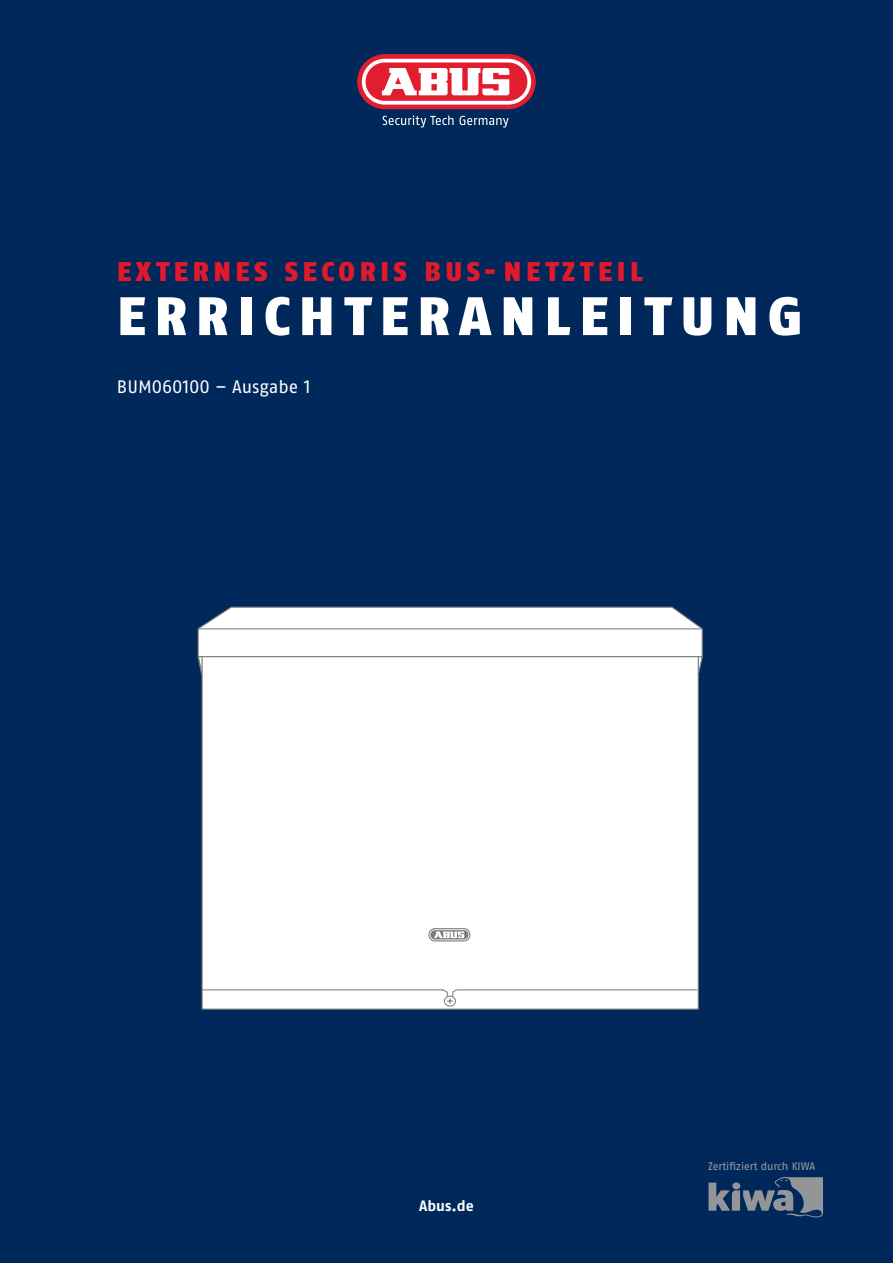
<style>
.page{position:relative;width:893px;height:1263px;background:#00285b}
.page>*{position:absolute;margin:0;border:0;box-sizing:border-box;transform-origin:0 0}
.t1{font:900 54px "ABUS Fago Pro";letter-spacing:.17em;color:#fff}
.t2{font:900 27px "ABUS Fago Pro";letter-spacing:.17em;color:#e2192b}
.t3{font:18px "ABUS Fago Pro";color:#fff}
.t4{font:700 15px "ABUS Fago Pro";color:#fff}
.t5{font:10.95px "ABUS Fago Pro";letter-spacing:-.005em;color:#9b9da0}
</style>
<div class="page">
<svg style="left:708px;top:1177px;width:115px;height:40px"></svg>
<div style="left:732px;top:1182px;width:8px;height:7px;background:#939598;border-radius:50%"></div>
<svg style="left:357px;top:54px;width:179px;height:55px;background:#db2234"></svg>
<svg style="left:362px;top:59px;width:169px;height:46px;background:#ed8c96"></svg>
<svg style="left:383px;top:115px;width:126px;height:13px"></svg>
<svg style="left:198px;top:606px;width:504px;height:22px;background:#e1e4e9"></svg>
<div style="left:197px;top:628px;width:506px;height:379px;background:#fff"></div>
<svg style="left:428px;top:928px;width:42px;height:13px"></svg>
<svg style="left:429px;top:929px;width:40px;height:11px"></svg>
<p class="t2" style="left:117px;top:255px;width:527px">EXTERNES SECORIS BUS-NETZTEIL</p>
<h1 class="t1" style="left:117px;top:284px;width:687px">ERRICHTERANLEITUNG</h1>
<p class="t3" style="left:117px;top:376px;width:195px">BUMO60100 – Ausgabe 1</p>
<p class="t4" style="left:419px;top:1196px;width:56px">Abus.de</p>
<p class="t5" style="left:708px;top:1160px;width:109px">Zertifiziert durch KIWA</p>
</div>
